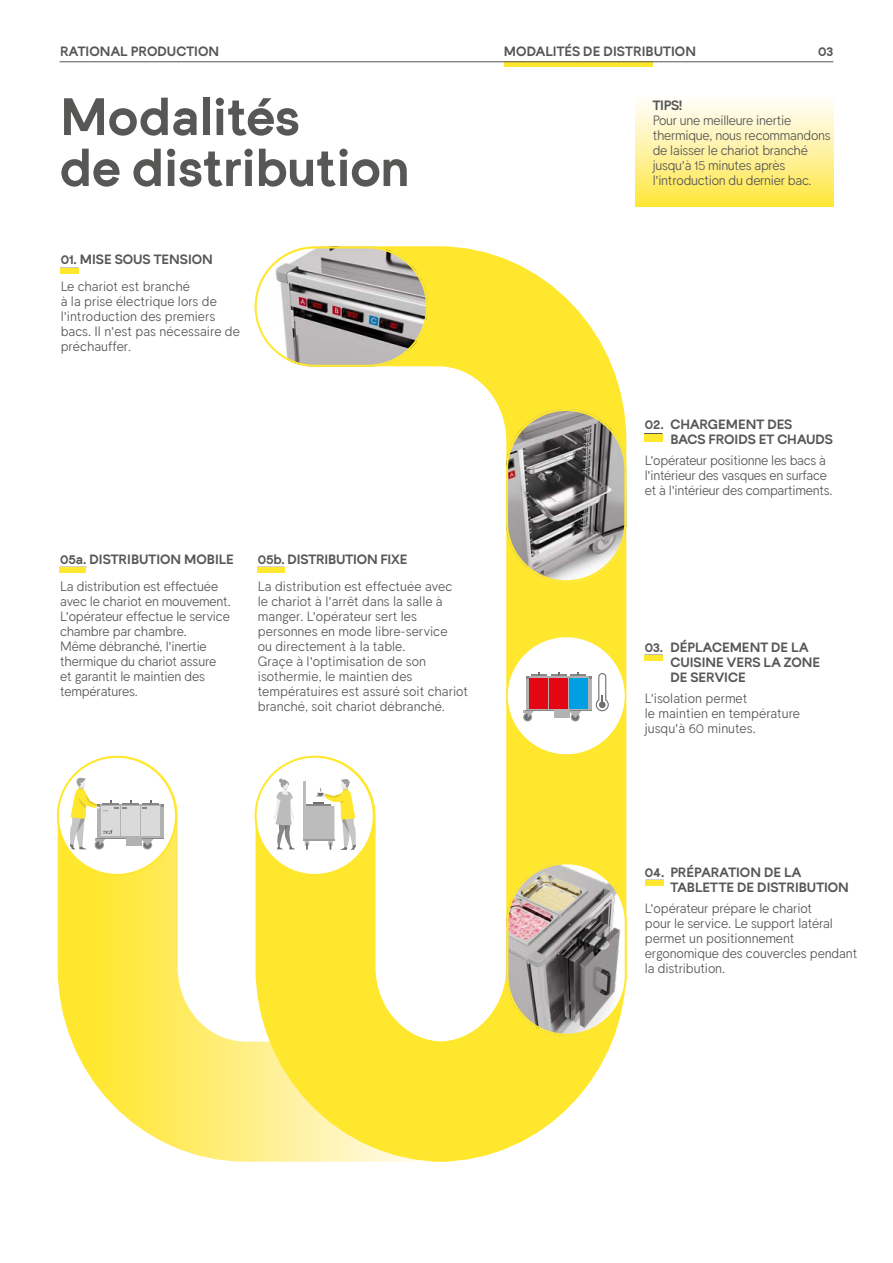
<style>
.page{position:relative;width:893px;height:1263px;background:#fff}
.page>*{position:absolute;margin:0;border:0;box-sizing:border-box;transform-origin:0 0}
.t1{font:700 52.5px/51px "Bandeins Sans";color:#575756}
.t2{font:300 13.5px/15px "Bandeins Sans";letter-spacing:-.01em;color:#575756}
.t3{font:700 13.5px/15px "Bandeins Sans";color:#575756}
</style>
<div class="page">
<svg style="left:254px;top:186px;width:432px;height:926px"></svg>
<svg style="left:56px;top:755px;width:140px;height:400px"></svg>
<div style="left:58px;top:757px;width:118px;height:118px;background:#fff;border-radius:50%"></div>
<div style="left:57px;top:756px;width:120px;height:120px;border:2px solid #ffe72e;border-radius:50%"></div>
<svg style="left:69px;top:778px;width:95px;height:71px"></svg>
<svg style="left:196px;top:696px;width:368px;height:466px"></svg>
<div style="left:507px;top:636px;width:118px;height:119px;background:#fff;border-radius:50%"></div>
<div style="left:506px;top:636px;width:120px;height:120px;border:2px solid #ffe72e;border-radius:50%"></div>
<div style="left:524px;top:713px;width:8px;height:8px;background:#706f6f;border-radius:50%"></div>
<div style="left:523px;top:713px;width:9px;height:8px;border:1px solid #9d9d9c;border-radius:50%"></div>
<div style="left:571px;top:713px;width:8px;height:8px;background:#706f6f;border-radius:50%"></div>
<div style="left:571px;top:713px;width:8px;height:8px;border:1px solid #9d9d9c;border-radius:50%"></div>
<svg style="left:524px;top:672px;width:85px;height:46px"></svg>
<img style="left:506px;top:409px;width:120px;height:173px;border-radius:60px">
<div style="left:506px;top:409px;width:120px;height:173px;border:2px solid #ffe72e;border-radius:59px"></div>
<img style="left:506px;top:862px;width:121px;height:174px;border-radius:60px">
<div style="left:506px;top:862px;width:121px;height:174px;border:2px solid #ffe72e;border-radius:59px"></div>
<div style="left:256px;top:757px;width:118px;height:118px;background:#fff;border-radius:50%"></div>
<div style="left:255px;top:756px;width:120px;height:120px;border:2px solid #ffe72e;border-radius:50%"></div>
<svg style="left:303px;top:779px;width:53px;height:71px"></svg>
<svg style="left:273px;top:778px;width:22px;height:71px"></svg>
<img style="left:255px;top:246px;width:173px;height:121px;border-radius:60px">
<div style="left:255px;top:246px;width:173px;height:121px;border:2px solid #ffe72e;border-radius:59px"></div>
<div style="left:504px;top:62px;width:149px;height:5px;background:#ffe72e"></div>
<hr style="left:60px;top:62px;width:773px;height:1px;background:#575756">
<div style="left:60px;top:567px;width:26px;height:6px;background:#ffe72e"></div>
<div style="left:257px;top:567px;width:28px;height:6px;background:#ffe72e"></div>
<div style="left:60px;top:268px;width:18px;height:6px;background:#ffe72e"></div>
<svg style="left:644px;top:433px;width:18px;height:1px"></svg>
<div style="left:644px;top:434px;width:18px;height:7px;background:#ffe72e"></div>
<div style="left:644px;top:655px;width:18px;height:6px;background:#ffe72e"></div>
<div style="left:645px;top:880px;width:19px;height:6px;background:#ffe72e"></div>
<div style="left:636px;top:87px;width:197px;height:119px;background:linear-gradient(to bottom,#fff,#ffe740)"></div>
<p class="t3" style="left:60px;top:44px;width:161px">RATIONAL PRODUCTION</p>
<p class="t3" style="left:504px;top:44px;width:194px">MODALITÉS DE DISTRIBUTION</p>
<p class="t3" style="left:818px;top:44px;width:17px">03</p>
<h1 class="t1" style="left:60px;top:89px;width:350px">Modalités<br>de distribution</h1>
<p class="t3" style="left:61px;top:251px;width:154px">01. MISE SOUS TENSION</p>
<p class="t2" style="left:61px;top:278px;width:181px">Le chariot est branché<br>à la prise électrique lors de l'introduction des premiers bacs. Il n'est pas nécessaire de préchauffer.</p>
<p class="t3" style="left:60px;top:552px;width:175px">05a. DISTRIBUTION MOBILE</p>
<p class="t2" style="left:60px;top:579px;width:172px">La distribution est effectuée avec le chariot en mouvement.<br>L'opérateur effectue le service chambre par chambre.<br>Même débranché, l'inertie thermique du chariot assure et garantit le maintien des températures.</p>
<p class="t3" style="left:258px;top:552px;width:151px">05b. DISTRIBUTION FIXE</p>
<p class="t2" style="left:258px;top:579px;width:212px">La distribution est effectuée avec<br>le chariot à l'arrêt dans la salle à manger. L'opérateur sert les personnes en mode libre-service<br>ou directement à la table.<br>Graçe à l'optimisation de son isothermie, le maintien des températuires est assuré soit chariot branché, soit chariot débranché.</p>
<p class="t3" style="left:653px;top:97px;width:31px">TIPS!</p>
<p class="t2" style="left:653px;top:112px;width:179px">Pour une meilleure inertie thermique, nous recommandons de laisser le chariot branché jusqu'à 15 minutes après l'introduction du dernier bac.</p>
<p class="t3" style="left:670px;top:416px;width:164px;text-indent:-26px">02. CHARGEMENT DES<br>BACS FROIDS ET CHAUDS</p>
<p class="t2" style="left:645px;top:452px;width:189px">L'opérateur positionne les bacs à l'intérieur des vasques en surface et à l'intérieur des compartiments.</p>
<p class="t3" style="left:670px;top:639px;width:151px;text-indent:-26px">03. DÉPLACEMENT DE LA<br>CUISINE VERS LA ZONE<br>DE SERVICE</p>
<p class="t2" style="left:645px;top:690px;width:157px">L'isolation permet<br>le maintien en température jusqu'à 60 minutes.</p>
<p class="t3" style="left:670px;top:864px;width:180px;text-indent:-26px">04. PRÉPARATION DE LA<br>TABLETTE DE DISTRIBUTION</p>
<p class="t2" style="left:645px;top:900px;width:214px">L'opérateur prépare le chariot<br>pour le service. Le support latéral permet un positionnement ergonomique des couvercles pendant la distribution.</p>
</div>
